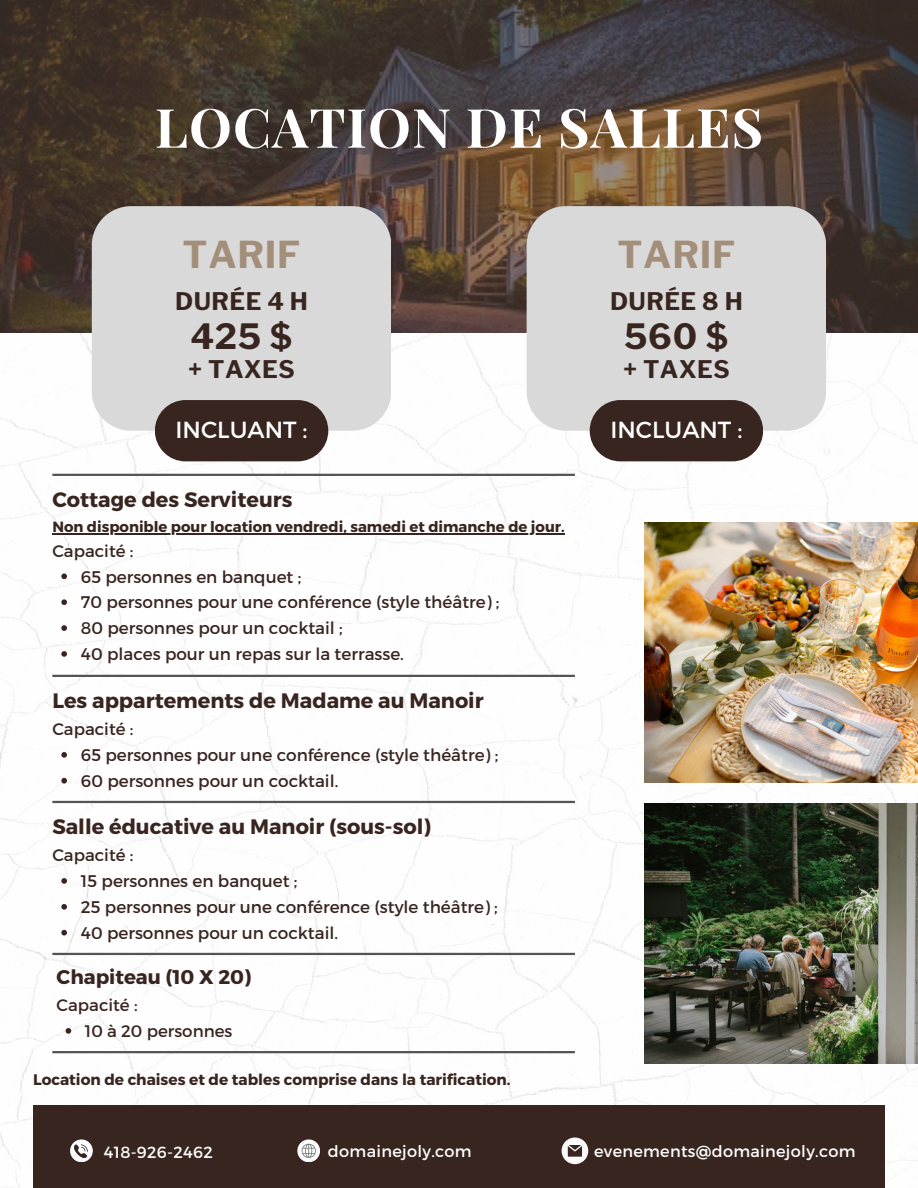
<style>
.page{position:relative;width:918px;height:1188px;background:#fff}
.page>*{position:absolute;margin:0;border:0;box-sizing:border-box;transform-origin:0 0}
.t1{font:700 54.15px "Playfair Display";letter-spacing:.02em;color:#fff}
.t2{font:700 36.9px "Libre Franklin";letter-spacing:.02em;color:#a38e7a}
.t3{font:700 34.65px "Libre Franklin";letter-spacing:.02em;color:#382520}
.t4{font:700 24.15px "Libre Franklin";letter-spacing:.02em;color:#382520}
.t5{font:23.25px "Montserrat";color:#fff}
.t6{font:700 20.85px "Montserrat";color:#382520}
.t7{font:700 19.8px "Montserrat";color:#382520}
.t8{font:16.8px "Montserrat";color:#382520}
.t9{font:16.65px "Montserrat";color:#382520}
.t10{font:16.05px "Montserrat";letter-spacing:.02em;color:#fff}
.t11{font:700 15.3px "Montserrat";color:#382520}
.t12{font:700 14.85px "Montserrat";color:#382520}
</style>
<div class="page">
<img style="left:0;top:332px;width:918px;height:856px">
<div style="left:33px;top:1105px;width:852px;height:83px;background:#382520"></div>
<svg style="left:70px;top:1139px;width:23px;height:23px"></svg>
<svg style="left:297px;top:1139px;width:23px;height:23px"></svg>
<svg style="left:562px;top:1138px;width:26px;height:26px"></svg>
<svg style="left:0;top:0;width:918px;height:332px"></svg>
<img style="left:645px;top:523px;width:273px;height:260px">
<img style="left:645px;top:804px;width:273px;height:260px">
<div style="left:92px;top:206px;width:299px;height:225px;background:#d9d9d9"></div>
<div style="left:155px;top:400px;width:173px;height:61px;background:#382520;border-radius:31px"></div>
<div style="left:527px;top:206px;width:299px;height:225px;background:#d9d9d9"></div>
<div style="left:590px;top:400px;width:173px;height:61px;background:#382520;border-radius:31px"></div>
<hr style="left:52px;top:533px;width:513px;height:1px;background:#382520">
<svg style="left:61px;top:574px;width:6px;height:5px"></svg>
<svg style="left:61px;top:599px;width:6px;height:6px"></svg>
<svg style="left:61px;top:625px;width:6px;height:6px"></svg>
<svg style="left:61px;top:651px;width:6px;height:6px"></svg>
<hr style="left:52px;top:675px;width:523px;height:2px;background:#545454">
<hr style="left:52px;top:801px;width:523px;height:2px;background:#545454">
<svg style="left:61px;top:752px;width:6px;height:6px"></svg>
<svg style="left:61px;top:778px;width:6px;height:6px"></svg>
<svg style="left:61px;top:878px;width:6px;height:6px"></svg>
<svg style="left:61px;top:904px;width:6px;height:6px"></svg>
<svg style="left:61px;top:930px;width:6px;height:6px"></svg>
<hr style="left:52px;top:474px;width:523px;height:2px;background:#545454">
<hr style="left:52px;top:953px;width:523px;height:2px;background:#545454">
<hr style="left:52px;top:1051px;width:523px;height:2px;background:#545454">
<svg style="left:66px;top:1028px;width:5px;height:6px"></svg>
<p class="t1" style="left:155px;top:89px;width:610px">LOCATION DE SALLES</p>
<p class="t2" style="left:183px;top:232px;width:119px">TARIF</p>
<p class="t4" style="left:175px;top:287px;width:134px">DURÉE 4 H</p>
<p class="t3" style="left:190px;top:316px;width:104px">425 $</p>
<p class="t4" style="left:188px;top:355px;width:108px">+ TAXES</p>
<p class="t5" style="left:176px;top:415px;width:133px">INCLUANT :</p>
<p class="t6" style="left:52px;top:486px;width:242px">Cottage des Serviteurs</p>
<p class="t12" style="left:52px;top:517px;width:514px">Non disponible pour location vendredi, samedi et dimanche de jour.</p>
<p class="t9" style="left:52px;top:540px;width:83px">Capacité :</p>
<p class="t8" style="left:81px;top:566px;width:222px">65 personnes en banquet ;</p>
<p class="t8" style="left:81px;top:591px;width:420px">70 personnes pour une conférence (style théâtre) ;</p>
<p class="t8" style="left:81px;top:617px;width:263px">80 personnes pour un cocktail ;</p>
<p class="t8" style="left:81px;top:643px;width:324px">40 places pour un repas sur la terrasse.</p>
<p class="t6" style="left:52px;top:687px;width:433px">Les appartements de Madame au Manoir</p>
<p class="t9" style="left:52px;top:718px;width:83px">Capacité :</p>
<p class="t8" style="left:81px;top:744px;width:419px">65 personnes pour une conférence (style théâtre) ;</p>
<p class="t8" style="left:81px;top:770px;width:259px">60 personnes pour un cocktail.</p>
<p class="t6" style="left:52px;top:813px;width:380px">Salle éducative au Manoir (sous-sol)</p>
<p class="t9" style="left:52px;top:845px;width:83px">Capacité :</p>
<p class="t8" style="left:81px;top:870px;width:218px">15 personnes en banquet ;</p>
<p class="t8" style="left:81px;top:896px;width:418px">25 personnes pour une conférence (style théâtre) ;</p>
<p class="t8" style="left:81px;top:922px;width:259px">40 personnes pour un cocktail.</p>
<p class="t7" style="left:57px;top:964px;width:196px">Chapiteau (10 X 20)</p>
<p class="t9" style="left:57px;top:994px;width:82px">Capacité :</p>
<p class="t9" style="left:85px;top:1020px;width:149px">10 à 20 personnes</p>
<p class="t11" style="left:33px;top:1070px;width:479px">Location de chaises et de tables comprise dans la tarification.</p>
<p class="t10" style="left:104px;top:1141px;width:110px">418-926-2462</p>
<p class="t10" style="left:328px;top:1141px;width:145px">domainejoly.com</p>
<p class="t2" style="left:617px;top:232px;width:119px">TARIF</p>
<p class="t4" style="left:610px;top:287px;width:134px">DURÉE 8 H</p>
<p class="t3" style="left:624px;top:316px;width:106px">560 $</p>
<p class="t4" style="left:623px;top:355px;width:108px">+ TAXES</p>
<p class="t5" style="left:610px;top:415px;width:133px">INCLUANT :</p>
<p class="t10" style="left:594px;top:1141px;width:263px">evenements@domainejoly.com</p>
</div>
